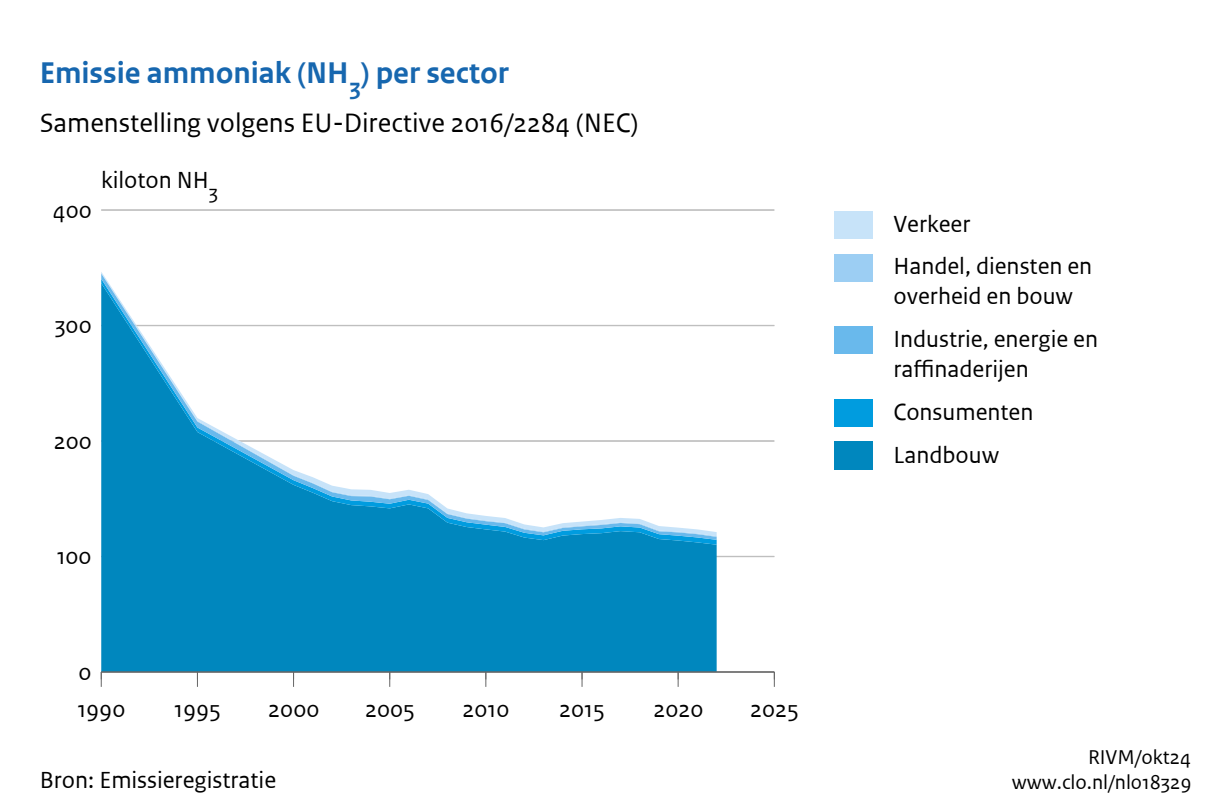
<style>
.page{position:relative;width:1231px;height:798px;background:#fff}
.page>*{position:absolute;margin:0;border:0;box-sizing:border-box;transform-origin:0 0}
.t1{font:700 31.5px "Rijksoverheid Sans Text TT";color:#1767af}
.t2{font:28px "Rijksoverheid Sans Text TT";color:#000}
.t3{font:24.5px/42.7px "Rijksoverheid Sans Text TT";color:#000}
.t4{font:21px "Rijksoverheid Sans Text TT";color:#000}
</style>
<div class="page">
<hr style="left:101px;top:556px;width:673px;height:1px;background:#bfbfbf">
<hr style="left:101px;top:440px;width:673px;height:2px;background:#bfbfbf">
<hr style="left:101px;top:325px;width:673px;height:1px;background:#bfbfbf">
<hr style="left:101px;top:209px;width:673px;height:2px;background:#bfbfbf">
<div style="left:101px;top:545px;width:615px;height:126px;background:#0087be"></div>
<svg style="left:101px;top:272px;width:615px;height:264px"></svg>
<hr style="left:101px;top:671px;width:673px;height:2px;background:#666">
<svg style="left:101px;top:673px;width:1px;height:14px"></svg>
<svg style="left:197px;top:673px;width:1px;height:14px"></svg>
<svg style="left:293px;top:673px;width:1px;height:14px"></svg>
<svg style="left:389px;top:673px;width:1px;height:14px"></svg>
<svg style="left:485px;top:673px;width:1px;height:14px"></svg>
<svg style="left:581px;top:673px;width:1px;height:14px"></svg>
<svg style="left:677px;top:673px;width:1px;height:14px"></svg>
<svg style="left:773px;top:672px;width:1px;height:15px"></svg>
<div style="left:833px;top:211px;width:39px;height:28px;background:#c7e3f9"></div>
<div style="left:833px;top:254px;width:39px;height:28px;background:#9ccef3"></div>
<div style="left:833px;top:326px;width:39px;height:28px;background:#69b9ec"></div>
<div style="left:833px;top:399px;width:39px;height:28px;background:#009cdf"></div>
<div style="left:833px;top:442px;width:39px;height:28px;background:#0087be"></div>
<p class="t1" style="left:40px;top:55px;width:470px">Emissie ammoniak (NH<sub>3</sub>) per sector</p>
<p class="t2" style="left:40px;top:107px;width:600px">Samenstelling volgens EU-Directive 2016/2284 (NEC)</p>
<p class="t3" style="left:53px;top:189px;width:40px">400</p>
<p class="t3" style="left:101px;top:159px;width:118px">kiloton NH<sub>3</sub></p>
<p class="t3" style="left:55px;top:304px;width:38px">300</p>
<p class="t3" style="left:54px;top:420px;width:39px">200</p>
<p class="t3" style="left:57px;top:535px;width:36px">100</p>
<p class="t3" style="left:78px;top:651px;width:15px">0</p>
<p class="t3" style="left:77px;top:688px;width:49px">1990</p>
<p class="t3" style="left:174px;top:688px;width:48px">1995</p>
<p class="t3" style="left:268px;top:688px;width:53px">2000</p>
<p class="t3" style="left:365px;top:688px;width:51px">2005</p>
<p class="t3" style="left:462px;top:688px;width:48px">2010</p>
<p class="t3" style="left:559px;top:688px;width:47px">2015</p>
<p class="t3" style="left:653px;top:688px;width:51px">2020</p>
<p class="t3" style="left:750px;top:688px;width:50px">2025</p>
<p class="t3" style="left:893px;top:203px;width:200px">Verkeer<br>Handel, diensten en</p>
<p class="t3" style="left:893px;top:275px;width:206px">overheid en bouw<br>Industrie, energie en</p>
<p class="t3" style="left:893px;top:348px;width:141px">raffinaderijen<br>Consumenten<br>Landbouw</p>
<p class="t4" style="left:1087px;top:745px;width:104px">RIVM/okt24</p>
<p class="t3" style="left:40px;top:759px;width:238px">Bron: Emissieregistratie</p>
<p class="t4" style="left:1011px;top:770px;width:181px">www.clo.nl/nl018329</p>
</div>
